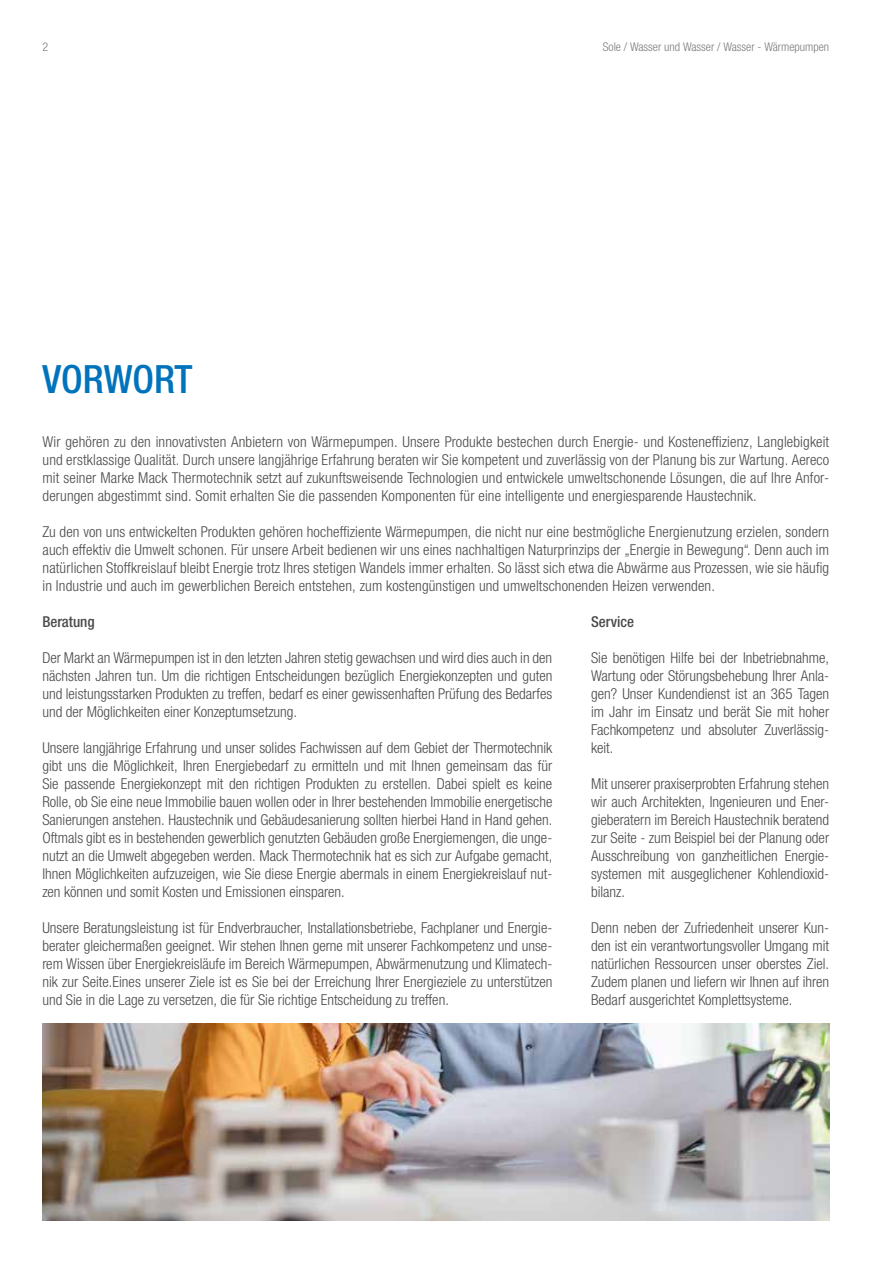
<style>
.page{position:relative;width:893px;height:1263px;background:#fff}
.page>*{position:absolute;margin:0;border:0;box-sizing:border-box;transform-origin:0 0}
.t1{font:500 condensed 39px "Helvetica Neue LTW1 G";color:#0073bc}
.t2{font:300 condensed 15px/18px "Helvetica Neue LTW1 G";color:#4a4a49;text-align:justify}
.t3{font:500 condensed 15px "Helvetica Neue LTW1 G";color:#4a4a49}
.t4{font:300 condensed 12px "Helvetica Neue LTW1 G";color:#7c7b7b}
</style>
<div class="page">
<img style="left:43px;top:1023px;width:786px;height:197px">
<p class="t4" style="left:43px;top:40px;width:7px">2</p>
<p class="t4" style="left:603px;top:40px;width:228px">Sole / Wasser und Wasser / Wasser - Wärmepumpen</p>
<h1 class="t1" style="left:42px;top:356px;width:152px">VORWORT</h1>
<p class="t2" style="left:43px;top:433px;width:788px">Wir gehören zu den innovativsten Anbietern von Wärmepumpen. Unsere Produkte bestechen durch Energie- und Kosteneffizienz, Langlebigkeit und erstklassige Qualität. Durch unsere langjährige Erfahrung beraten wir Sie kompetent und zuverlässig von der Planung bis zur Wartung. Aereco mit seiner Marke Mack Thermotechnik setzt auf zukunftsweisende Technologien und entwickele umweltschonende Lösungen, die auf Ihre Anfor&shy;derungen abgestimmt sind. Somit erhalten Sie die passenden Komponenten für eine intelligente und energiesparende Haustechnik.</p>
<p class="t2" style="left:43px;top:523px;width:788px">Zu den von uns entwickelten Produkten gehören hocheffiziente Wärmepumpen, die nicht nur eine bestmögliche Energienutzung erzielen, sondern auch effektiv die Umwelt schonen. Für unsere Arbeit bedienen wir uns eines nachhaltigen Naturprinzips der „Energie in Bewegung“. Denn auch im natürlichen Stoffkreislauf bleibt Energie trotz Ihres stetigen Wandels immer erhalten. So lässt sich etwa die Abwärme aus Prozessen, wie sie häufig in Industrie und auch im gewerblichen Bereich entstehen, zum kostengünstigen und umweltschonenden Heizen verwenden.</p>
<p class="t3" style="left:591px;top:613px;width:44px">Service</p>
<p class="t2" style="left:591px;top:649px;width:240px">Sie benötigen Hilfe bei der Inbetriebnahme, Wartung oder Störungsbehebung Ihrer Anla&shy;gen? Unser Kundendienst ist an 365 Tagen im Jahr im Einsatz und berät Sie mit hoher Fachkompetenz und absoluter Zuverlässig&shy;keit.</p>
<p class="t2" style="left:591px;top:775px;width:240px">Mit unserer praxiserprobten Erfahrung stehen wir auch Architekten, Ingenieuren und Ener&shy;gieberatern im Bereich Haustechnik beratend zur Seite - zum Beispiel bei der Planung oder Ausschreibung von ganzheitlichen Energie&shy;systemen mit ausgeglichener Kohlendioxid&shy;bilanz.</p>
<p class="t2" style="left:591px;top:919px;width:240px">Denn neben der Zufriedenheit unserer Kun&shy;den ist ein verantwortungsvoller Umgang mit natürlichen Ressourcen unser oberstes Ziel.<br>Zudem planen und liefern wir Ihnen auf ihren Bedarf ausgerichtet Komplettsysteme.</p>
<p class="t3" style="left:42px;top:613px;width:54px">Beratung</p>
<p class="t2" style="left:42px;top:649px;width:512px">Der Markt an Wärmepumpen ist in den letzten Jahren stetig gewachsen und wird dies auch in den nächsten Jahren tun. Um die richtigen Entscheidungen bezüglich Energiekonzepten und guten und leistungsstarken Produkten zu treffen, bedarf es einer gewissenhaften Prüfung des Bedarfes und der Möglichkeiten einer Konzeptumsetzung.</p>
<p class="t2" style="left:42px;top:739px;width:512px">Unsere langjährige Erfahrung und unser solides Fachwissen auf dem Gebiet der Thermotechnik gibt uns die Möglichkeit, Ihren Energiebedarf zu ermitteln und mit Ihnen gemeinsam das für Sie passende Energiekonzept mit den richtigen Produkten zu erstellen. Dabei spielt es keine Rolle, ob Sie eine neue Immobilie bauen wollen oder in Ihrer bestehenden Immobilie energetische Sanierungen anstehen. Haustechnik und Gebäudesanierung sollten hierbei Hand in Hand gehen.<br>Oftmals gibt es in bestehenden gewerblich genutzten Gebäuden große Energiemengen, die unge&shy;nutzt an die Umwelt abgegeben werden. Mack Thermotechnik hat es sich zur Aufgabe gemacht, Ihnen Möglichkeiten aufzuzeigen, wie Sie diese Energie abermals in einem Energiekreislauf nut&shy;zen können und somit Kosten und Emissionen einsparen.</p>
<p class="t2" style="left:42px;top:919px;width:512px">Unsere Beratungsleistung ist für Endverbraucher, Installationsbetriebe, Fachplaner und Energie&shy;berater gleichermaßen geeignet. Wir stehen Ihnen gerne mit unserer Fachkompetenz und unse&shy;rem Wissen über Energiekreisläufe im Bereich Wärmepumpen, Abwärmenutzung und Klimatech&shy;nik zur Seite.Eines unserer Ziele ist es Sie bei der Erreichung Ihrer Energieziele zu unterstützen und Sie in die Lage zu versetzen, die für Sie richtige Entscheidung zu treffen.</p>
</div>
